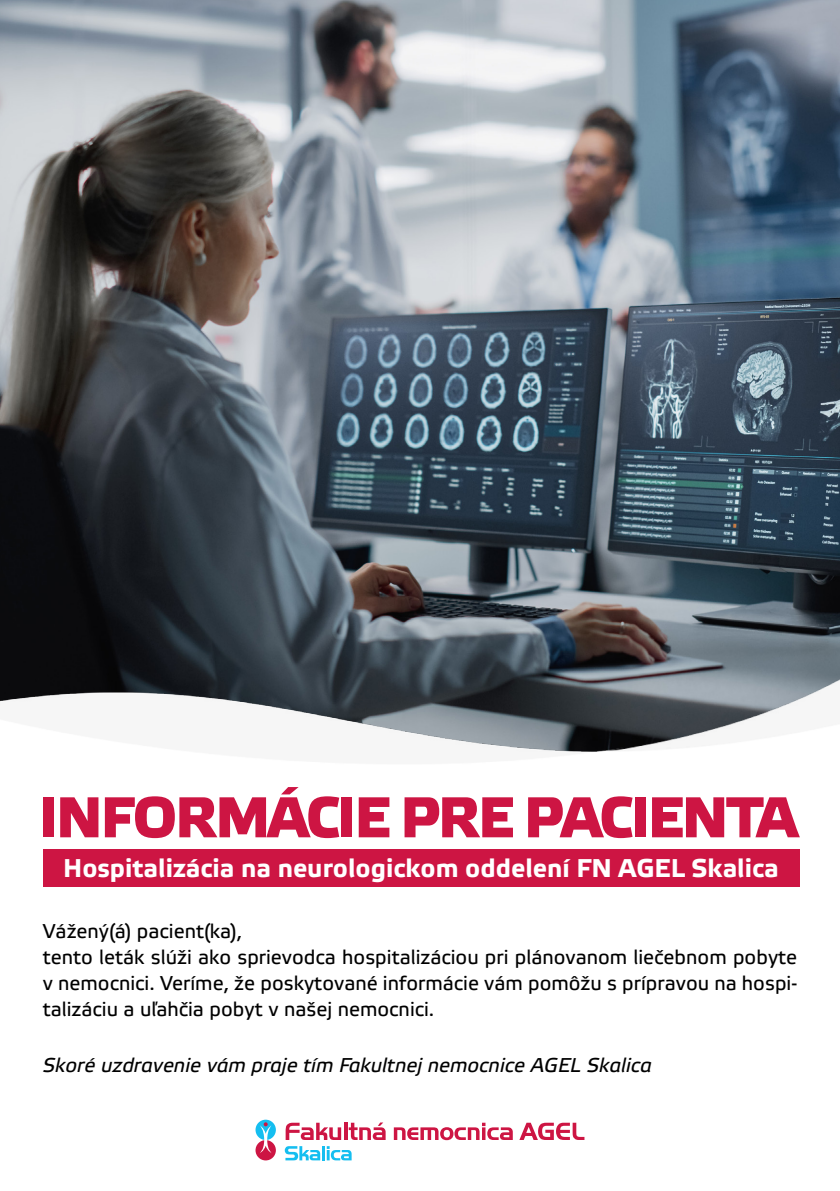
<style>
.page{position:relative;width:840px;height:1191px;background:#fff}
.page>*{position:absolute;margin:0;border:0;box-sizing:border-box;transform-origin:0 0}
.t1{font:700 57.4px "Elektra Medium Pro";letter-spacing:-.04em;color:#cd1543}
.t2{font:700 25.6px "Elektra Text Pro";color:#fff}
.t3{font:20px/26px "Elektra Text Pro";color:#000}
.t4{font:italic 20px "Elektra Text Pro";color:#000}
</style>
<div class="page">
<img style="left:0;top:0;width:839px;height:658px">
<img style="left:0;top:658px;width:839px;height:94px">
<div style="left:43px;top:849px;width:755px;height:37px;background:#cd1543"></div>
<svg style="left:285px;top:1122px;width:56px;height:18px"></svg>
<svg style="left:344px;top:1122px;width:3px;height:18px"></svg>
<svg style="left:348px;top:1122px;width:37px;height:18px"></svg>
<svg style="left:393px;top:1122px;width:119px;height:18px"></svg>
<svg style="left:519px;top:1122px;width:65px;height:18px"></svg>
<svg style="left:284px;top:1146px;width:67px;height:14px"></svg>
<svg style="left:255px;top:1119px;width:21px;height:21px"></svg>
<div style="left:255px;top:1140px;width:21px;height:20px;background:#cd1543;border-radius:50%"></div>
<svg style="left:259px;top:1122px;width:13px;height:31px"></svg>
<h1 class="t1" style="left:38px;top:785px;width:759px">INFORMÁCIE PRE PACIENTA</h1>
<p class="t2" style="left:63px;top:854px;width:716px">Hospitalizácia na neurologickom oddelení FN AGEL Skalica</p>
<p class="t3" style="left:43px;top:919px;width:755px">Vážený(á) pacient(ka),<br>tento leták slúži ako sprievodca hospitalizáciou pri plánovanom liečebnom pobyte v nemocnici. Veríme, že poskytované informácie vám pomôžu s prípravou na hospi&shy;talizáciu a uľahčia pobyt v našej nemocnici.</p>
<p class="t4" style="left:43px;top:1054px;width:610px">Skoré uzdravenie vám praje tím Fakultnej nemocnice AGEL Skalica</p>
</div>
